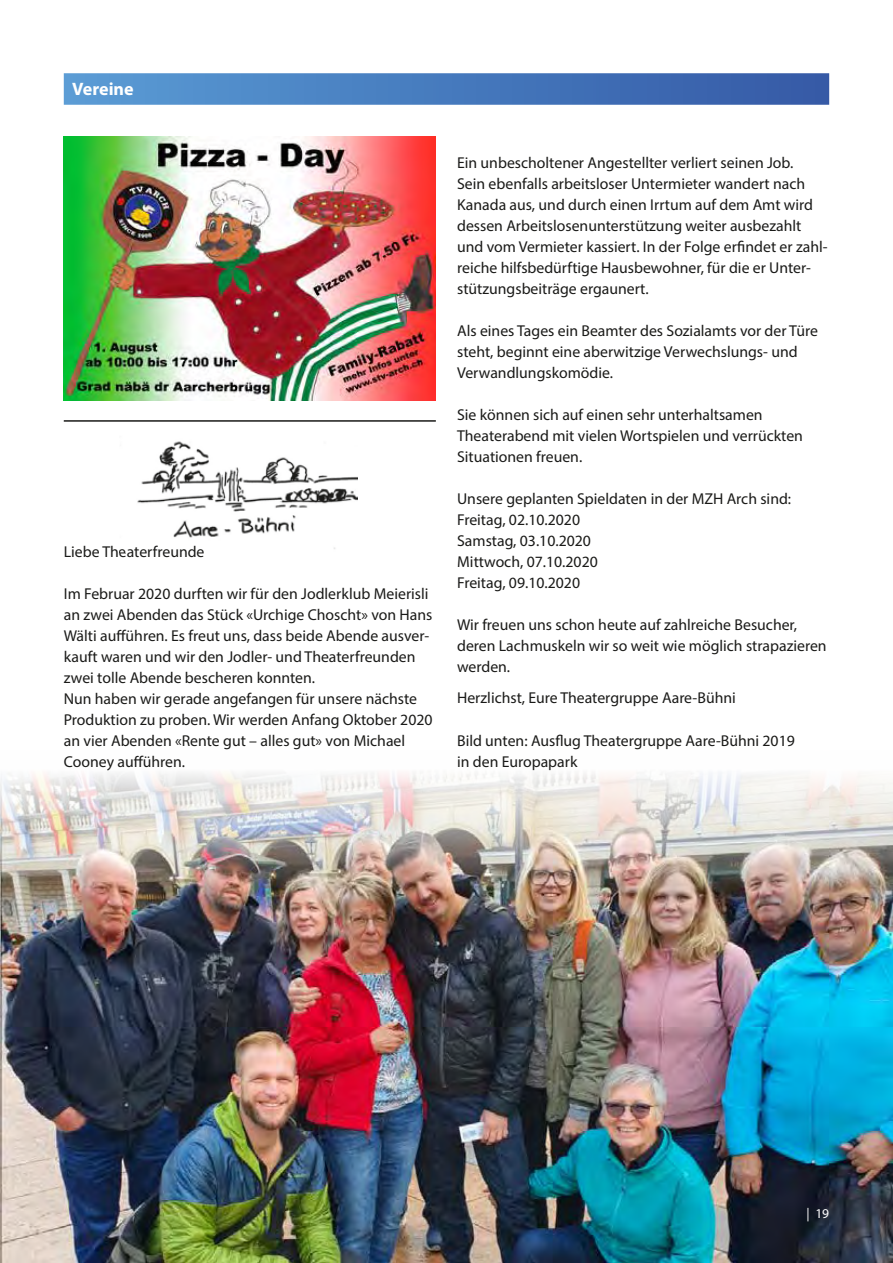
<style>
.page{position:relative;width:893px;height:1263px;background:#fff}
.page>*{position:absolute;margin:0;border:0;box-sizing:border-box;transform-origin:0 0}
.t1{font:700 18px "Myriad Pro";color:#fff}
.t2{font:15.75px/21px "Myriad Pro";color:#1a1a18}
.t3{font:13.5px "Myriad Pro";color:#fff}
</style>
<div class="page">
<img style="left:0;top:773px;width:893px;height:490px">
<div style="left:64px;top:73px;width:765px;height:32px;background:linear-gradient(to right,#5a9cd5,#3459a6)"></div>
<hr style="left:64px;top:420px;width:372px;height:2px;background:#1a1a18">
<img style="left:64px;top:137px;width:372px;height:263px">
<img style="left:137px;top:441px;width:221px;height:108px">
<p class="t1" style="left:72px;top:77px;width:63px">Vereine</p>
<p class="t2" style="left:64px;top:540px;width:142px">Liebe Theaterfreunde</p>
<p class="t2" style="left:64px;top:582px;width:370px">Im Februar 2020 durften wir für den Jodlerklub Meierisli an zwei Abenden das Stück «Urchige Choscht» von Hans Wälti aufführen. Es freut uns, dass beide Abende ausver&shy;kauft waren und wir den Jodler- und Theaterfreunden zwei tolle Abende bescheren konnten.<br>Nun haben wir gerade angefangen für unsere nächste Produktion zu proben. Wir werden Anfang Oktober 2020 an vier Abenden «Rente gut – alles gut» von Michael Cooney aufführen.</p>
<p class="t2" style="left:457px;top:152px;width:372px">Ein unbescholtener Angestellter verliert seinen Job.<br>Sein ebenfalls arbeitsloser Untermieter wandert nach Kanada aus, und durch einen Irrtum auf dem Amt wird dessen Arbeitslosenunterstützung weiter ausbezahlt und vom Vermieter kassiert. In der Folge erfindet er zahl&shy;reiche hilfsbedürftige Hausbewohner, für die er Unter&shy;stützungsbeiträge ergaunert.</p>
<p class="t2" style="left:457px;top:320px;width:362px">Als eines Tages ein Beamter des Sozialamts vor der Türe steht, beginnt eine aberwitzige Verwechslungs- und<br>Verwandlungskomödie.</p>
<p class="t2" style="left:457px;top:404px;width:347px">Sie können sich auf einen sehr unterhaltsamen<br>Theaterabend mit vielen Wortspielen und verrückten<br>Situationen freuen.</p>
<p class="t2" style="left:457px;top:488px;width:336px">Unsere geplanten Spieldaten in der MZH Arch sind:<br>Freitag, 02.10.2020<br>Samstag, 03.10.2020<br>Mittwoch, 07.10.2020<br>Freitag, 09.10.2020</p>
<p class="t2" style="left:457px;top:614px;width:371px">Wir freuen uns schon heute auf zahlreiche Besucher, deren Lachmuskeln wir so weit wie möglich strapazieren werden.</p>
<p class="t2" style="left:457px;top:687px;width:280px">Herzlichst, Eure Theatergruppe Aare-Bühni</p>
<p class="t2" style="left:457px;top:729px;width:339px">Bild unten: Ausflug Theatergruppe Aare-Bühni 2019 in den Europapark</p>
<p class="t3" style="left:806px;top:1205px;width:24px">| 19</p>
</div>
